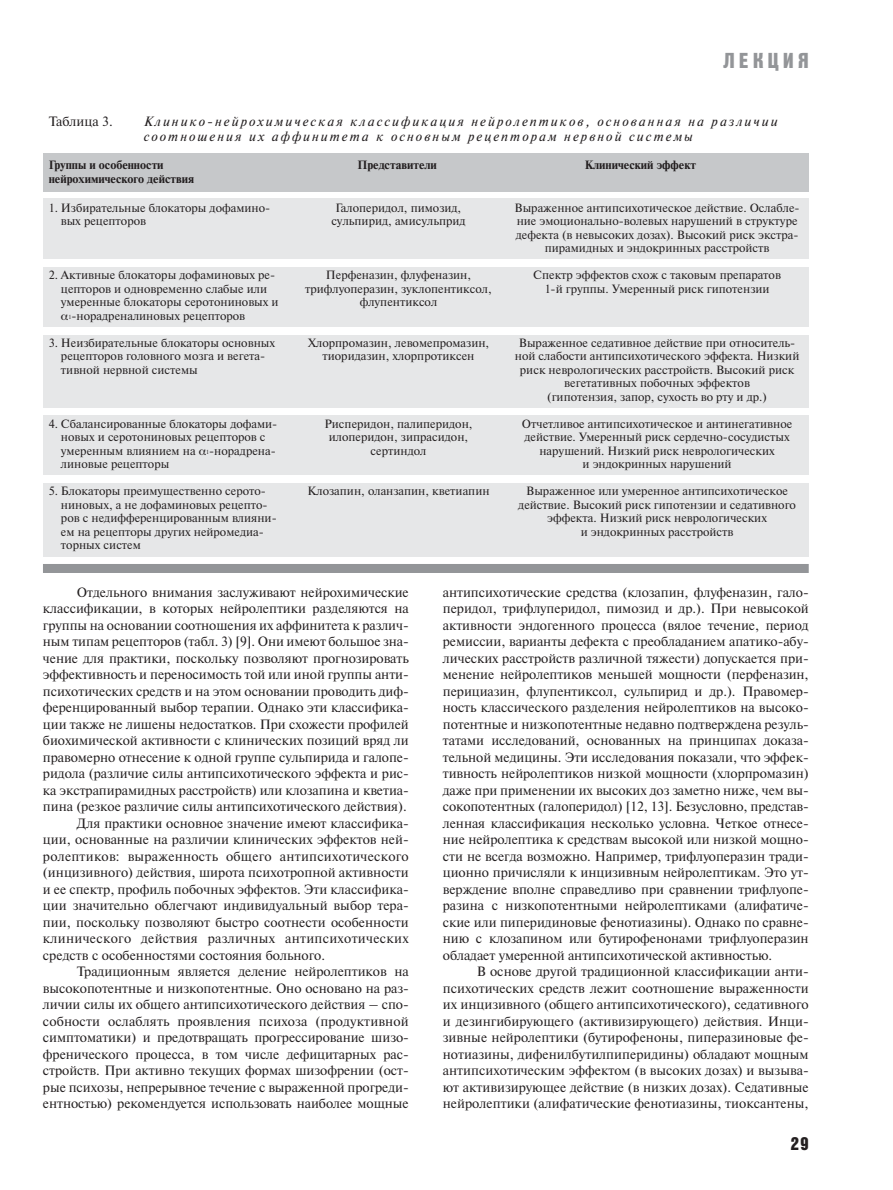
<style>
.page{position:relative;width:893px;height:1190px;background:#fff}
.page>*{position:absolute;margin:0;border:0;box-sizing:border-box;transform-origin:0 0}
.t1{font:21px "Bastion Kontrast";letter-spacing:.21em;color:#939598}
.t2{font:18px "Bastion Kontrast";color:#231f20}
.t3{font:13.5px/16.5px "Newton C";letter-spacing:-.005em;color:#231f20;text-align:justify}
.t4{font:italic 13.5px/15px "Newton C";letter-spacing:.15em;color:#231f20}
.t5{font:13.5px "Newton C";letter-spacing:.015em;color:#231f20}
.t6{font:13.5px "Newton C";letter-spacing:.02em;color:#231f20}
.t7{font:12px/13.5px "Newton C";color:#231f20;text-align:center}
.t8{font:700 12px "Newton C";color:#231f20}
.s1{font-size:6px}
</style>
<div class="page">
<div style="left:43px;top:153px;width:765px;height:39px;background:#c6c8ca"></div>
<div style="left:43px;top:198px;width:765px;height:61px;background:#e6e7e8"></div>
<div style="left:43px;top:564px;width:765px;height:9px;background:#939598"></div>
<div style="left:43px;top:267px;width:765px;height:59px;background:#e6e7e8"></div>
<div style="left:43px;top:335px;width:765px;height:72px;background:#e6e7e8"></div>
<div style="left:43px;top:415px;width:765px;height:59px;background:#e6e7e8"></div>
<div style="left:43px;top:483px;width:765px;height:73px;background:#e6e7e8"></div>
<h1 class="t1" style="left:723px;top:53px;width:87px">ЛЕКЦИЯ</h1>
<p class="t3" style="left:49px;top:114px;width:66px">Таблица 3.</p>
<p class="t4" style="left:144px;top:115px;width:635px">Клинико-нейрохимическая классификация нейролептиков, основанная на различии соотношения их аффинитета к основным рецепторам нервной системы</p>
<p class="t8" style="left:49px;top:160px;width:116px">Группы и особенности</p>
<p class="t8" style="left:357px;top:160px;width:81px">Представители</p>
<p class="t8" style="left:584px;top:160px;width:113px">Клинический эффект</p>
<p class="t8" style="left:49px;top:174px;width:147px">нейрохимического действия</p>
<p class="t7" style="left:61px;top:202px;width:211px;text-align:left;text-indent:-12px">1. Избирательные блокаторы дофамино&shy;вых рецепторов</p>
<p class="t7" style="left:514px;top:202px;width:286px">Выраженное антипсихотическое действие. Ослабле&shy;ние эмоционально-волевых нарушений в структуре дефекта (в невысоких дозах). Высокий риск экстра&shy;пирамидных и эндокринных расстройств</p>
<p class="t7" style="left:533px;top:269px;width:249px">Спектр эффектов схож с таковым препаратов<br>1-й группы. Умеренный риск гипотензии</p>
<p class="t7" style="left:331px;top:202px;width:136px">Галоперидол, пимозид, сульпирид, амисульприд</p>
<p class="t7" style="left:49px;top:269px;width:228px">2. Активные блокаторы дофаминовых ре-</p>
<p class="t7" style="left:61px;top:283px;width:208px">цепторов и одновременно слабые или</p>
<p class="t7" style="left:61px;top:296px;width:219px">умеренные блокаторы серотониновых и</p>
<p class="t7" style="left:69px;top:310px;width:178px"><span class="s1">1</span>-норадреналиновых рецепторов</p>
<p class="t7" style="left:61px;top:337px;width:216px;text-align:left;text-indent:-12px">3. Неизбирательные блокаторы основных рецепторов головного мозга и вегета&shy;тивной нервной системы</p>
<p class="t7" style="left:305px;top:269px;width:188px">Перфеназин, флуфеназин, трифлуоперазин, зуклопентиксол, флупентиксол</p>
<p class="t7" style="left:308px;top:337px;width:183px">Хлорпромазин, левомепромазин, тиоридазин, хлорпротиксен</p>
<p class="t7" style="left:515px;top:337px;width:286px">Выраженное седативное действие при относитель&shy;ной слабости антипсихотического эффекта. Низкий риск неврологических расстройств. Высокий риск вегетативных побочных эффектов<br>(гипотензия, запор, сухость во рту и др.)</p>
<p class="t7" style="left:522px;top:418px;width:272px">Отчетливое антипсихотическое и антинегативное действие. Умеренный риск сердечно-сосудистых нарушений. Низкий риск неврологических<br>и эндокринных нарушений</p>
<p class="t7" style="left:518px;top:485px;width:279px">Выраженное или умеренное антипсихотическое действие. Высокий риск гипотензии и седативного эффекта. Низкий риск неврологических<br>и эндокринных расстройств</p>
<p class="t7" style="left:61px;top:418px;width:218px;text-align:left;text-indent:-12px">4. Сбалансированные блокаторы дофами&shy;новых и серотониновых рецепторов с умеренным влиянием на <span class="s1">1</span>-норадрена&shy;линовые рецепторы</p>
<p class="t7" style="left:61px;top:485px;width:217px;text-align:left;text-indent:-12px">5. Блокаторы преимущественно серото&shy;ниновых, а не дофаминовых рецепто&shy;ров с недифференцированным влияни&shy;ем на рецепторы других нейромедиа&shy;торных систем</p>
<p class="t7" style="left:324px;top:418px;width:150px">Рисперидон, палиперидон, илоперидон, зипрасидон, сертиндол</p>
<p class="t7" style="left:307px;top:485px;width:184px">Клозапин, оланзапин, кветиапин</p>
<p class="t3" style="left:77px;top:585px;width:333px">Отдельного внимания заслуживают нейрохимические</p>
<p class="t3" style="left:43px;top:601px;width:367px">классификации, в которых нейролептики разделяются на</p>
<p class="t3" style="left:43px;top:618px;width:367px">группы на основании соотношения их аффинитета к различ-</p>
<p class="t3" style="left:43px;top:634px;width:367px">ным типам рецепторов (табл. 3) [9]. Они имеют большое зна-</p>
<p class="t3" style="left:43px;top:651px;width:367px">чение для практики, поскольку позволяют прогнозировать</p>
<p class="t3" style="left:43px;top:667px;width:367px">эффективность и переносимость той или иной группы анти-</p>
<p class="t3" style="left:43px;top:684px;width:367px">психотических средств и на этом основании проводить диф-</p>
<p class="t3" style="left:43px;top:700px;width:367px">ференцированный выбор терапии. Однако эти классифика-</p>
<p class="t3" style="left:43px;top:717px;width:367px">ции также не лишены недостатков. При схожести профилей</p>
<p class="t3" style="left:43px;top:733px;width:367px">биохимической активности с клинических позиций вряд ли</p>
<p class="t3" style="left:43px;top:750px;width:367px">правомерно отнесение к одной группе сульпирида и галопе-</p>
<p class="t3" style="left:43px;top:766px;width:367px">ридола (различие силы антипсихотического эффекта и рис-</p>
<p class="t3" style="left:43px;top:783px;width:367px">ка экстрапирамидных расстройств) или клозапина и кветиа-</p>
<p class="t3" style="left:43px;top:799px;width:365px">пина (резкое различие силы антипсихотического действия).</p>
<p class="t3" style="left:77px;top:816px;width:333px">Для практики основное значение имеют классифика-</p>
<p class="t3" style="left:43px;top:832px;width:367px">ции, основанные на различии клинических эффектов ней-</p>
<p class="t5" style="left:43px;top:851px;width:367px">ролептиков: выраженность общего антипсихотического</p>
<p class="t3" style="left:43px;top:865px;width:367px">(инцизивного) действия, широта психотропной активности</p>
<p class="t3" style="left:43px;top:882px;width:367px">и ее спектр, профиль побочных эффектов. Эти классифика-</p>
<p class="t3" style="left:43px;top:898px;width:367px">ции значительно облегчают индивидуальный выбор тера-</p>
<p class="t3" style="left:43px;top:915px;width:367px">пии, поскольку позволяют быстро соотнести особенности</p>
<p class="t6" style="left:43px;top:933px;width:367px">клинического действия различных антипсихотических</p>
<p class="t3" style="left:43px;top:948px;width:284px">средств с особенностями состояния больного.</p>
<p class="t3" style="left:77px;top:964px;width:333px">Традиционным является деление нейролептиков на</p>
<p class="t3" style="left:43px;top:981px;width:367px">высокопотентные и низкопотентные. Оно основано на раз-</p>
<p class="t3" style="left:43px;top:997px;width:367px">личии силы их общего антипсихотического действия – спо-</p>
<p class="t3" style="left:43px;top:1014px;width:367px">собности ослаблять проявления психоза (продуктивной</p>
<p class="t3" style="left:43px;top:1030px;width:367px">симптоматики) и предотвращать прогрессирование шизо-</p>
<p class="t3" style="left:43px;top:1047px;width:367px">френического процесса, в том числе дефицитарных рас-</p>
<p class="t3" style="left:43px;top:1063px;width:367px">стройств. При активно текущих формах шизофрении (ост-</p>
<p class="t3" style="left:43px;top:1080px;width:367px">рые психозы, непрерывное течение с выраженной прогреди-</p>
<p class="t3" style="left:43px;top:1096px;width:367px">ентностью) рекомендуется использовать наиболее мощные</p>
<p class="t3" style="left:443px;top:585px;width:367px">антипсихотические средства (клозапин, флуфеназин, гало&shy;перидол, трифлуперидол, пимозид и др.). При невысокой активности эндогенного процесса (вялое течение, период ремиссии, варианты дефекта с преобладанием апатико-абу&shy;лических расстройств различной тяжести) допускается при&shy;менение нейролептиков меньшей мощности (перфеназин, перициазин, флупентиксол, сульпирид и др.). Правомер&shy;ность классического разделения нейролептиков на высоко&shy;потентные и низкопотентные недавно подтверждена резуль&shy;татами исследований, основанных на принципах доказа&shy;тельной медицины. Эти исследования показали, что эффек&shy;тивность нейролептиков низкой мощности (хлорпромазин) даже при применении их высоких доз заметно ниже, чем вы&shy;сокопотентных (галоперидол) [12, 13]. Безусловно, представ&shy;ленная классификация несколько условна. Четкое отнесе&shy;ние нейролептика к средствам высокой или низкой мощно&shy;сти не всегда возможно. Например, трифлуоперазин тради&shy;ционно причисляли к инцизивным нейролептикам. Это ут&shy;верждение вполне справедливо при сравнении трифлуопе&shy;разина с низкопотентными нейролептиками (алифатиче&shy;ские или пиперидиновые фенотиазины). Однако по сравне&shy;нию с клозапином или бутирофенонами трифлуоперазин обладает умеренной антипсихотической активностью.</p>
<p class="t3" style="left:443px;top:964px;width:367px;text-indent:34px">В основе другой традиционной классификации анти&shy;психотических средств лежит соотношение выраженности их инцизивного (общего антипсихотического), седативного и дезингибирующего (активизирующего) действия. Инци&shy;зивные нейролептики (бутирофеноны, пиперазиновые фе&shy;нотиазины, дифенилбутилпиперидины) обладают мощным антипсихотическим эффектом (в высоких дозах) и вызыва&shy;ют активизирующее действие (в низких дозах). Седативные нейролептики (алифатические фенотиазины, тиоксантены,</p>
<h2 class="t2" style="left:790px;top:1137px;width:19px">29</h2>
</div>
